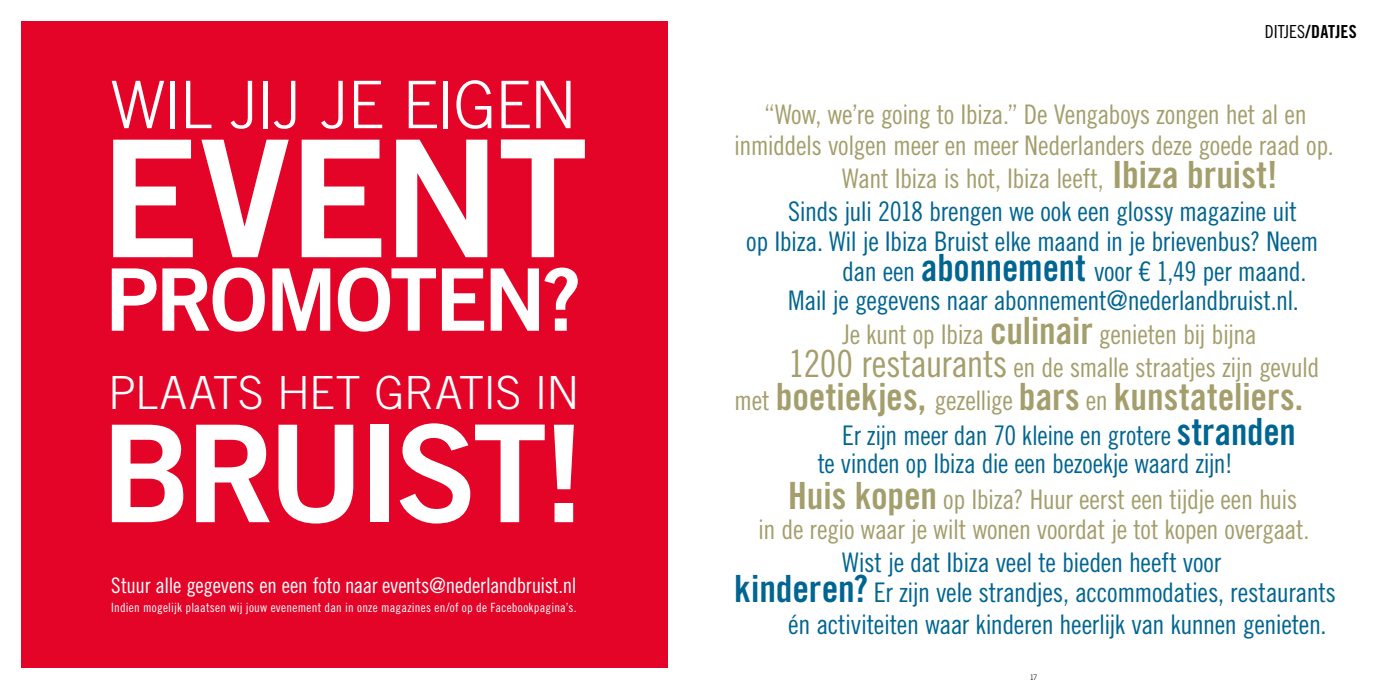
<style>
.page{position:relative;width:1378px;height:689px;background:#fff}
.page>*{position:absolute;margin:0;border:0;box-sizing:border-box;transform-origin:0 0}
.t1{font:162.75px "Trade Gothic LT Std Bd 2";letter-spacing:-.015em;color:#fff}
.t2{font:135px "Trade Gothic LT Std Bd 2";letter-spacing:-.055em;color:#fff}
.t3{font:86.25px "Trade Gothic LT Std Bd 2";letter-spacing:-.035em;color:#fff}
.t4{font:300 65.55px "Trade Gothic LT Std";letter-spacing:-.03em;color:#fff}
.t5{font:300 45.75px "Trade Gothic LT Std";letter-spacing:-.015em;color:#fff}
.t6{font:37.5px "Trade Gothic LT Std Bd Cn 20";color:#a49e6c}
.t7{font:27px/28.5px "Trade Gothic LT Std Cn 18";letter-spacing:-.015em;color:#006591}
.t8{font:27px/33px "Trade Gothic LT Std Cn 18";letter-spacing:-.015em;color:#a49e6c;text-align:center}
.t9{font:21.45px "Trade Gothic LT Std Cn 18";letter-spacing:-.01em;color:#fff}
.t10{font:18px "Trade Gothic LT Std Bd Cn 20";letter-spacing:.005em;color:#000}
.t11{font:12.75px "Trade Gothic LT Std Cn 18";letter-spacing:.02em;color:#fff}
.t12{font:300 7.5px "Trade Gothic LT Std";color:#000}
.s1{font-family:"Trade Gothic LT Std Cn 18"}
.s2{font-family:"Trade Gothic LT Std Bd Cn 20";font-size:37.5px}
.s3{font-size:37.5px}
.s4{font-family:"Trade Gothic LT Std Cn 18";font-size:27px}
</style>
<div class="page">
<div style="left:21px;top:21px;width:647px;height:647px;background:#e40428"></div>
<h3 class="t4" style="left:111px;top:66px;width:468px">WIL JIJ JE EIGEN</h3>
<h1 class="t1" style="left:99px;top:98px;width:490px">EVENT</h1>
<h3 class="t3" style="left:106px;top:246px;width:477px">PROMOTEN?</h3>
<h3 class="t5" style="left:108px;top:365px;width:473px">PLAATS HET GRATIS IN</h3>
<h2 class="t2" style="left:101px;top:390px;width:486px">BRUIST!</h2>
<p class="t9" style="left:111px;top:572px;width:467px">Stuur alle gegevens en een foto naar events@nederlandbruist.nl</p>
<p class="t11" style="left:111px;top:600px;width:467px">Indien mogelijk plaatsen wij jouw evenement dan in onze magazines en/of op de Facebookpagina’s.</p>
<p class="t10" style="left:1265px;top:21px;width:93px"><span class="s1">DITJES</span>/DATJES</p>
<p class="t8" style="left:764px;top:97px;width:544px">“Wow, we’re going to Ibiza.” De Vengaboys zongen het al en</p>
<p class="t8" style="left:734px;top:129px;width:601px">inmiddels volgen meer en meer Nederlanders deze goede raad op.</p>
<p class="t8" style="left:842px;top:162px;width:437px">Want Ibiza is hot, Ibiza leeft, <span class="s2">Ibiza bruist!</span></p>
<p class="t7" style="left:788px;top:197px;width:510px">Sinds juli 2018 brengen we ook een glossy magazine uit</p>
<p class="t7" style="left:746px;top:227px;width:573px">op Ibiza. Wil je Ibiza Bruist elke maand in je brievenbus? Neem</p>
<p class="t7" style="left:842px;top:257px;width:465px">dan een <span class="s2">abonnement</span> voor € 1,49 per maand.</p>
<p class="t7" style="left:788px;top:286px;width:512px">Mail je gegevens naar abonnement@nederlandbruist.nl.</p>
<p class="t8" style="left:788px;top:318px;width:533px">Je kunt op Ibiza <span class="s2">culinair</span> genieten bij bijna<br><span class="s3">1200 restaurants</span> en de smalle straatjes zijn gevuld</p>
<h3 class="t6" style="left:734px;top:374px;width:570px"><span class="s4">met</span> boetiekjes, <span class="s4">gezellige</span> bars <span class="s4">en</span> kunstateliers.</h3>
<p class="t7" style="left:817px;top:421px;width:480px;text-indent:25px">Er zijn meer dan 70 kleine en grotere <span class="s2">stranden </span>te vinden op Ibiza die een bezoekje waard zijn!</p>
<p class="t8" style="left:758px;top:484px;width:552px;line-height:30px;text-align:left;text-indent:30px"><span class="s2">Huis kopen</span> op Ibiza? Huur eerst een tijdje een huis in de regio waar je wilt wonen voordat je tot kopen overgaat.</p>
<p class="t7" style="left:842px;top:548px;width:380px">Wist je dat Ibiza veel te bieden heeft voor</p>
<p class="t7" style="left:734px;top:578px;width:603px"><span class="s2">kinderen?</span> Er zijn vele strandjes, accommodaties, restaurants</p>
<p class="t7" style="left:788px;top:610px;width:540px">én activiteiten waar kinderen heerlijk van kunnen genieten.</p>
<p class="t12" style="left:1029px;top:672px;width:9px">17</p>
</div>
